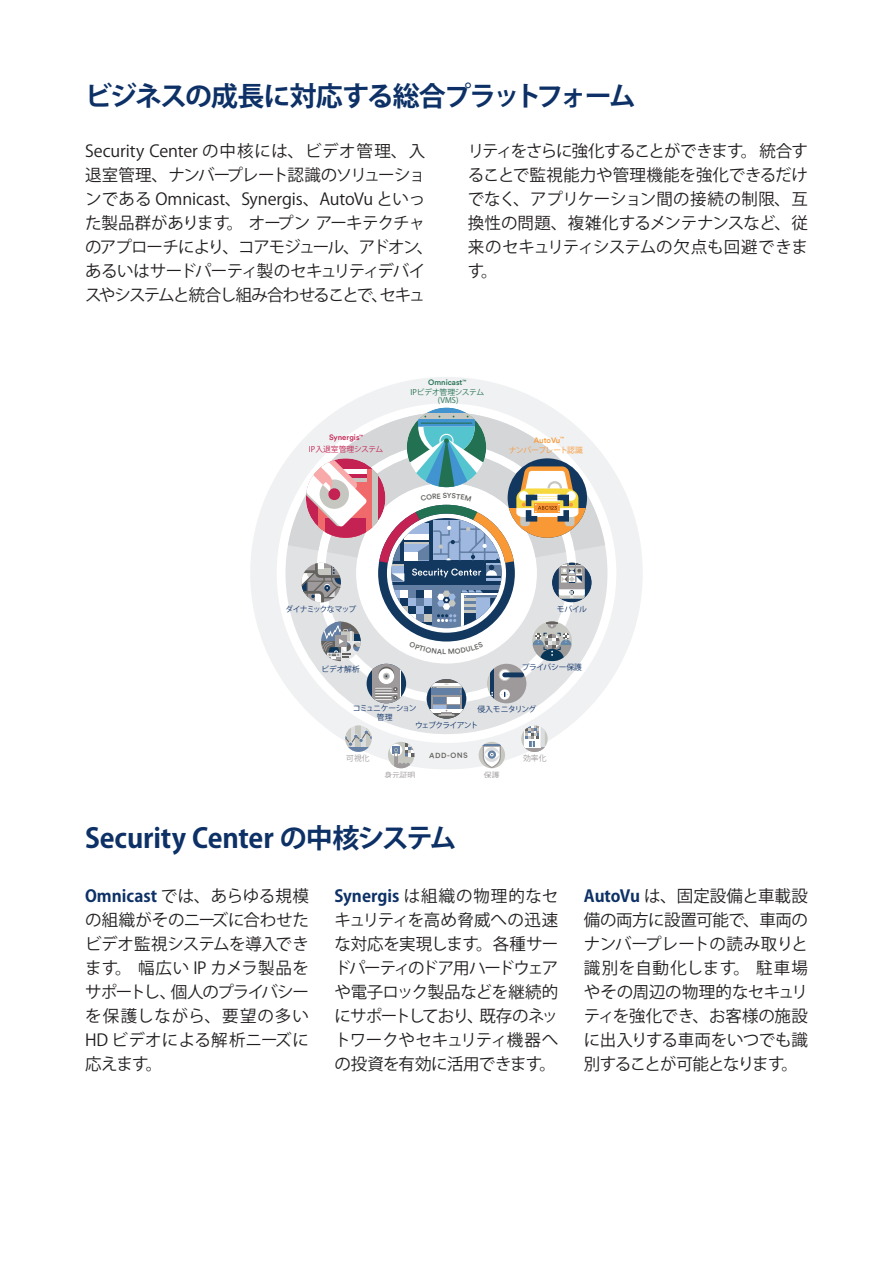
<style>
.page{position:relative;width:893px;height:1263px;background:#fff}
.page>*{position:absolute;margin:0;border:0;box-sizing:border-box;transform-origin:0 0}
.t1{font:700 27px "Koz Go Pr 6 N";letter-spacing:-.07em;color:#0d3166}
.t2{font:700 27px "Koz Go Pr 6 N";letter-spacing:-.01em;color:#0d3166}
.t3{font:16.5px/24px "Koz Go Pr 6 N";letter-spacing:-.03em;color:#231f20;text-align:justify}
.t4{font:7.8px/8.6px "Koz Go Pr 6 N";letter-spacing:-.025em;color:#237153;text-align:center}
.t5{font:7.8px "Koz Go Pr 6 N";color:#9e999a}
.t6{font:7.8px "Koz Go Pr 6 N";color:#c32252}
.t7{font:7.8px "Koz Go Pr 6 N";letter-spacing:-.07em;color:#0d3166}
.t8{font:7.8px "Koz Go Pr 6 N";letter-spacing:-.07em;color:#f89936}
.t9{font:7.8px "Koz Go Pr 6 N";letter-spacing:-.1em;color:#0d3166}
.t10{font:500 7.8px "Circular Pro";color:#c32252}
.t11{font:500 7.8px "Circular Pro";color:#237153}
.t12{font:7.8px "Koz Go Pr 6 N";letter-spacing:-.09em;color:#0d3166}
.t13{font:7.8px "Koz Go Pr 6 N";letter-spacing:-.11em;color:#0d3166}
.t14{font:7.8px "Koz Go Pr 6 N";letter-spacing:-.03em;color:#0d3166}
.t15{font:7.8px "Koz Go Pr 6 N";letter-spacing:-.05em;color:#0d3166}
.t16{font:500 7.8px "Circular Pro";color:#f89936}
.s1{font-weight:700;color:#0d3166}
</style>
<div class="page">
<svg style="left:250px;top:377px;width:393px;height:392px"></svg>
<div style="left:552px;top:563px;width:40px;height:39px;background:#123860;border-radius:50%"></div>
<svg style="left:585px;top:508px;width:2px;height:30px"></svg>
<svg style="left:416px;top:408px;width:61px;height:5px"></svg>
<svg style="left:416px;top:413px;width:61px;height:7px"></svg>
<svg style="left:418px;top:420px;width:57px;height:7px"></svg>
<hr style="left:421px;top:423px;width:51px;height:1px;background:#237153">
<svg style="left:477px;top:742px;width:29px;height:27px"></svg>
<svg style="left:387px;top:742px;width:29px;height:27px"></svg>
<svg style="left:520px;top:725px;width:29px;height:28px"></svg>
<svg style="left:344px;top:725px;width:29px;height:28px"></svg>
<svg style="left:345px;top:747px;width:28px;height:6px"></svg>
<svg style="left:429px;top:752px;width:39px;height:6px"></svg>
<svg style="left:301px;top:427px;width:284px;height:292px"></svg>
<h1 class="t1" style="left:85px;top:81px;width:552px">ビジネスの成長に対応する総合プラットフォーム</h1>
<p class="t3" style="left:85px;top:139px;width:350px;text-align:left">Security Center の中核には、ビデオ管理、入退室管理、ナンバープレート認識のソリューションである Omnicast、Synergis、AutoVu といった製品群があります。 オープン アーキテクチャのアプローチにより、コアモジュール、アドオン、あるいはサードパーティ製のセキュリティデバイスやシステムと統合し組み合わせることで、セキュ</p>
<p class="t3" style="left:468px;top:139px;width:342px">リティをさらに強化することができます。 統合することで監視能力や管理機能を強化できるだけでなく、アプリケーション間の接続の制限、互換性の問題、複雑化するメンテナンスなど、従来のセキュリティシステムの欠点も回避できます。</p>
<p class="t10" style="left:329px;top:432px;width:36px">Synergis<sup>™</sup></p>
<p class="t6" style="left:309px;top:445px;width:76px">IP入退室管理システム</p>
<p class="t11" style="left:428px;top:377px;width:40px">Omnicast<sup>™</sup></p>
<p class="t4" style="left:410px;top:388px;width:75px">IPビデオ管理システム(VMS)</p>
<p class="t16" style="left:534px;top:435px;width:32px">AutoVu<sup>™</sup></p>
<p class="t8" style="left:509px;top:446px;width:76px">ナンバープレート認識</p>
<p class="t9" style="left:285px;top:605px;width:72px">ダイナミックなマップ</p>
<p class="t7" style="left:322px;top:665px;width:40px">ビデオ解析</p>
<p class="t7" style="left:557px;top:605px;width:32px">モバイル</p>
<p class="t14" style="left:522px;top:663px;width:62px">プライバシー保護</p>
<p class="t12" style="left:353px;top:704px;width:65px">コミュニケーション</p>
<p class="t7" style="left:377px;top:712px;width:17px">管理</p>
<p class="t15" style="left:477px;top:705px;width:60px">侵入モニタリング</p>
<p class="t13" style="left:415px;top:721px;width:64px">ウェブクライアント</p>
<p class="t5" style="left:346px;top:754px;width:25px">可視化</p>
<p class="t5" style="left:384px;top:770px;width:33px">身元証明</p>
<p class="t5" style="left:484px;top:770px;width:17px">保護</p>
<h1 class="t2" style="left:85px;top:823px;width:373px">Security Center の中核システム</h1>
<p class="t5" style="left:523px;top:754px;width:25px">効率化</p>
<p class="t3" style="left:85px;top:884px;width:225px"><span class="s1">Omnicast</span> では、あらゆる規模の組織がそのニーズに合わせたビデオ監視システムを導入できます。 幅広い IP カメラ製品をサポートし、個人のプライバシーを保護しながら、要望の多いHD ビデオによる解析ニーズに応えます。</p>
<p class="t3" style="left:334px;top:884px;width:225px"><span class="s1">Synergis</span> は組織の物理的なセキュリティを高め脅威への迅速な対応を実現します。各種サードパーティのドア用ハードウェアや電子ロック製品などを継続的にサポートしており、既存のネットワークやセキュリティ機器への投資を有効に活用できます。</p>
<p class="t3" style="left:584px;top:884px;width:225px"><span class="s1">AutoVu</span> は、固定設備と車載設備の両方に設置可能で、車両のナンバープレートの読み取りと識別を自動化します。 駐車場やその周辺の物理的なセキュリティを強化でき、お客様の施設に出入りする車両をいつでも識別することが可能となります。</p>
</div>
